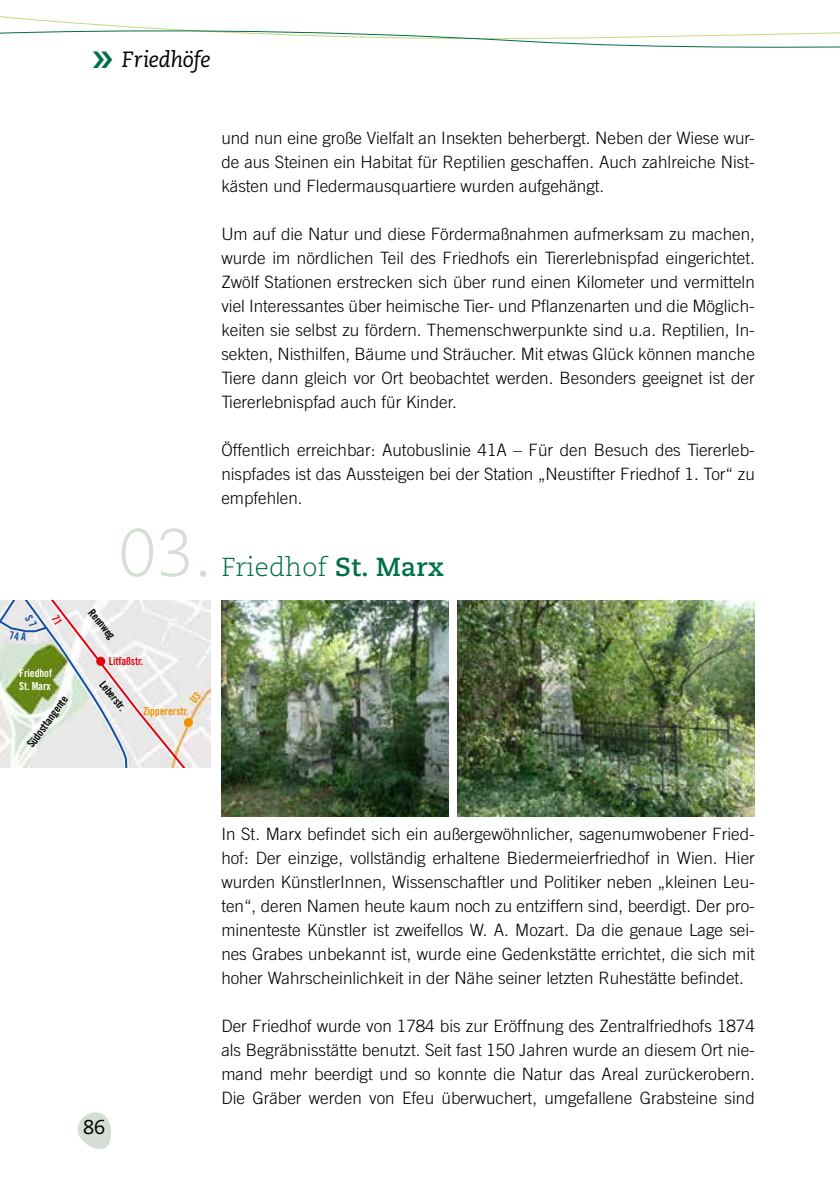
<style>
.page{position:relative;width:840px;height:1191px;background:#fff}
.page>*{position:absolute;margin:0;border:0;box-sizing:border-box;transform-origin:0 0}
.t1{font:300 67.6px "Caecilia LT Std";color:#d5ded5}
.t2{font:300 26px "Caecilia LT Std";letter-spacing:.01em;color:#007046}
.t3{font:italic 22px "Caecilia LT Std";letter-spacing:-.015em;color:#000}
.t4{font:20px "Caecilia LT Std";color:#000}
.t5{font:300 17px/24px "Trade Gothic";color:#000;text-align:justify}
.t6{font:11px "Trade Gothic Bold Cond Twenty";color:#000}
.t7{font:11px/13.2px "Trade Gothic Bold Cond Twenty";letter-spacing:-.01em;color:#fff}
.t8{font:11px "Trade Gothic Bold Cond Twenty";letter-spacing:-.01em;color:#f39100}
.t9{font:11px "Trade Gothic Bold Cond Twenty";letter-spacing:-.01em;color:#e3000f}
.s1{font-weight:700}
</style>
<div class="page">
<svg style="left:78px;top:1112px;width:33px;height:37px"></svg>
<svg style="left:0;top:16px;width:839px;height:32px"></svg>
<img style="left:221px;top:600px;width:227px;height:216px">
<img style="left:457px;top:600px;width:297px;height:216px">
<img style="left:201px;top:600px;width:9px;height:168px">
<svg style="left:0;top:600px;width:201px;height:168px"></svg>
<p class="t3" style="left:122px;top:47px;width:90px">Friedhöfe</p>
<p class="t7" style="left:19px;top:666px;width:34px">Friedhof<br>St. Marx</p>
<p class="t6" style="left:24px;top:742px;width:62px;rotate:-54deg">Südosttangente</p>
<h1 class="t1" style="left:118px;top:515px;width:95px">03.</h1>
<p class="t6" style="left:96px;top:606px;width:37px;rotate:51deg">Rennweg</p>
<p class="t9" style="left:109px;top:654px;width:36px">Litfaßstr.</p>
<p class="t6" style="left:107px;top:678px;width:36px;rotate:51deg">Leberstr.</p>
<p class="t8" style="left:143px;top:704px;width:47px">Zippererstr.</p>
<p class="t5" style="left:221px;top:126px;width:534px">und nun eine große Vielfalt an Insekten beherbergt. Neben der Wiese wur&shy;de aus Steinen ein Habitat für Reptilien geschaffen. Auch zahlreiche Nist&shy;kästen und Fledermausquartiere wurden aufgehängt.</p>
<p class="t5" style="left:221px;top:222px;width:534px">Um auf die Natur und diese Fördermaßnahmen aufmerksam zu machen, wurde im nördlichen Teil des Friedhofs ein Tiererlebnispfad eingerichtet.<br>Zwölf Stationen erstrecken sich über rund einen Kilometer und vermitteln viel Interessantes über heimische Tier- und Pflanzenarten und die Möglich&shy;keiten sie selbst zu fördern. Themenschwerpunkte sind u.a. Reptilien, In&shy;sekten, Nisthilfen, Bäume und Sträucher. Mit etwas Glück können manche Tiere dann gleich vor Ort beobachtet werden. Besonders geeignet ist der Tiererlebnispfad auch für Kinder.</p>
<p class="t5" style="left:221px;top:438px;width:534px">Öffentlich erreichbar: Autobuslinie 41A – Für den Besuch des Tiererleb&shy;nispfades ist das Aussteigen bei der Station „Neustifter Friedhof 1. Tor“ zu empfehlen.</p>
<h2 class="t2" style="left:221px;top:552px;width:224px">Friedhof <span class="s1">St. Marx</span></h2>
<p class="t4" style="left:83px;top:1115px;width:24px">86</p>
<p class="t5" style="left:221px;top:822px;width:534px">In St. Marx befindet sich ein außergewöhnlicher, sagenumwobener Fried&shy;hof: Der einzige, vollständig erhaltene Biedermeierfriedhof in Wien. Hier wurden KünstlerInnen, Wissenschaftler und Politiker neben „kleinen Leu&shy;ten“, deren Namen heute kaum noch zu entziffern sind, beerdigt. Der pro&shy;minenteste Künstler ist zweifellos W. A. Mozart. Da die genaue Lage sei&shy;nes Grabes unbekannt ist, wurde eine Gedenkstätte errichtet, die sich mit hoher Wahrscheinlichkeit in der Nähe seiner letzten Ruhestätte befindet.</p>
<p class="t5" style="left:221px;top:1014px;width:534px">Der Friedhof wurde von 1784 bis zur Eröffnung des Zentralfriedhofs 1874 als Begräbnisstätte benutzt. Seit fast 150 Jahren wurde an diesem Ort nie&shy;mand mehr beerdigt und so konnte die Natur das Areal zurückerobern.<br>Die Gräber werden von Efeu überwuchert, umgefallene Grabsteine sind</p>
</div>
